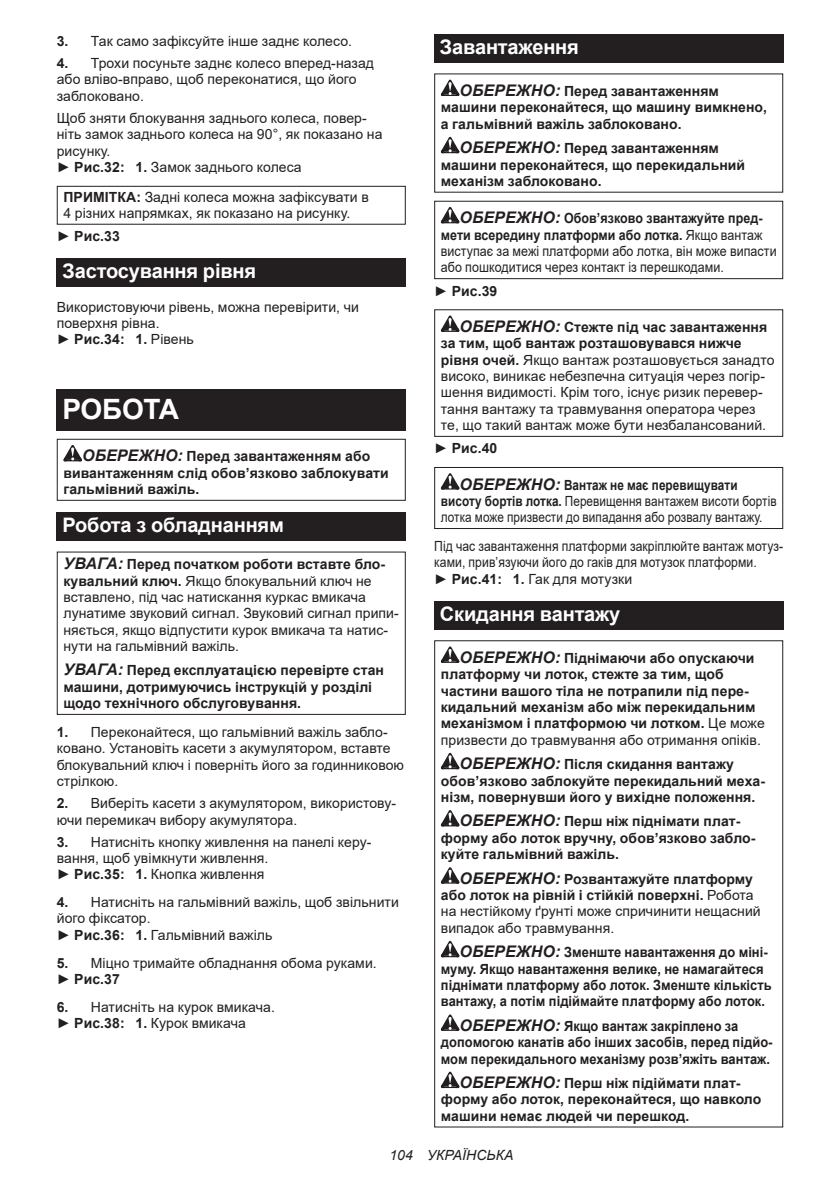
<style>
.page{position:relative;width:840px;height:1191px;background:#fff}
.page>*{position:absolute;margin:0;border:0;box-sizing:border-box;transform-origin:0 0}
.t1{font:700 28px "Arial";letter-spacing:-.01em;color:#fff}
.t2{font:700 20px "Arial";letter-spacing:-.01em;color:#fff}
.t3{font:14px/16.4px "Arial";letter-spacing:.005em;color:#231f20}
.t4{font:700 14px/16.4px "Arial";letter-spacing:.005em;color:#231f20}
.t5{font:700 14px/16.4px "Arial";letter-spacing:.005em;color:#231f20;scale:.92 1}
.t6{font:14px/16.4px "Arial";letter-spacing:.005em;color:#231f20;scale:.89 1}
.t7{font:14px/16.4px "Arial";letter-spacing:.005em;color:#231f20;scale:.84 1}
.t8{font:14px/16.4px "Arial";letter-spacing:.005em;color:#231f20;scale:.87 1}
.t9{font:italic 14px "Arial";letter-spacing:.005em;color:#231f20}
.s1{font-weight:700}
.s2{font-weight:400}
.s3{font-style:italic;font-size:16px}
.s4{font-weight:700;font-style:italic;font-size:16px}
</style>
<div class="page">
<div style="left:57px;top:186px;width:348px;height:39px;border:1px solid #231f20"></div>
<div style="left:57px;top:258px;width:348px;height:29px;background:#231f20"></div>
<div style="left:57px;top:390px;width:348px;height:41px;background:#231f20"></div>
<svg style="left:63px;top:445px;width:19px;height:16px"></svg>
<div style="left:57px;top:439px;width:348px;height:62px;border:1px solid #231f20"></div>
<div style="left:57px;top:512px;width:348px;height:28px;background:#231f20"></div>
<div style="left:57px;top:551px;width:348px;height:164px;border:1px solid #231f20"></div>
<div style="left:434px;top:34px;width:348px;height:29px;background:#231f20"></div>
<svg style="left:440px;top:80px;width:19px;height:16px"></svg>
<svg style="left:440px;top:137px;width:19px;height:16px"></svg>
<svg style="left:440px;top:207px;width:19px;height:16px"></svg>
<div style="left:434px;top:201px;width:348px;height:78px;border:1px solid #231f20"></div>
<svg style="left:440px;top:315px;width:19px;height:17px"></svg>
<div style="left:434px;top:309px;width:348px;height:128px;border:1px solid #231f20"></div>
<svg style="left:440px;top:473px;width:19px;height:16px"></svg>
<div style="left:434px;top:467px;width:348px;height:62px;border:1px solid #231f20"></div>
<div style="left:434px;top:601px;width:348px;height:28px;background:#231f20"></div>
<svg style="left:440px;top:646px;width:19px;height:17px"></svg>
<svg style="left:440px;top:753px;width:19px;height:16px"></svg>
<svg style="left:440px;top:810px;width:19px;height:16px"></svg>
<svg style="left:440px;top:867px;width:19px;height:16px"></svg>
<svg style="left:440px;top:941px;width:19px;height:16px"></svg>
<svg style="left:440px;top:1014px;width:19px;height:16px"></svg>
<svg style="left:440px;top:1071px;width:19px;height:17px"></svg>
<p class="t3" style="left:57px;top:33px;width:297px"><span class="s1">3.</span> Так само зафіксуйте інше заднє колесо.</p>
<p class="t3" style="left:57px;top:55px;width:319px"><span class="s1">4.</span> Трохи посуньте заднє колесо вперед-назад або вліво-вправо, щоб переконатися, що його заблоковано.</p>
<p class="t3" style="left:57px;top:110px;width:327px">Щоб зняти блокування заднього колеса, повер&shy;ніть замок заднього колеса на 90°, як показано на рисунку.<br>► <span class="s1">Рис.32: 1.</span> Замок заднього колеса</p>
<p class="t3" style="left:63px;top:188px;width:307px"><span class="s1">ПРИМІТКА:</span> Задні колеса можна зафіксувати в<br>4 різних напрямках, як показано на рисунку.</p>
<p class="t4" style="left:57px;top:228px;width:65px"><span class="s2">►</span> Рис.33</p>
<h2 class="t2" style="left:62px;top:257px;width:195px">Застосування рівня</h2>
<p class="t3" style="left:57px;top:298px;width:303px">Використовуючи рівень, можна перевірити, чи поверхня рівна.<br>► <span class="s1">Рис.34: 1.</span> Рівень</p>
<h1 class="t1" style="left:62px;top:390px;width:118px">РОБОТА</h1>
<p class="t4" style="left:63px;top:448px;width:326px;text-indent:19px"><span class="s3">ОБЕРЕЖНО:</span> Перед завантаженням або вивантаженням слід обов’язково заблокувати гальмівний важіль.</p>
<h2 class="t2" style="left:62px;top:511px;width:223px">Робота з обладнанням</h2>
<p class="t3" style="left:63px;top:556px;width:336px"><span class="s4">УВАГА:</span> <span class="s1">Перед початком роботи вставте бло&shy;кувальний ключ.</span> Якщо блокувальний ключ не вставлено, під час натискання куркас вмикача лунатиме звуковий сигнал. Звуковий сигнал припи&shy;няється, якщо відпустити курок вмикача та натис&shy;нути на гальмівний важіль.</p>
<p class="t4" style="left:63px;top:662px;width:322px"><span class="s3">УВАГА:</span> Перед експлуатацією перевірте стан машини, дотримуючись інструкцій у розділі щодо технічного обслуговування.</p>
<p class="t3" style="left:57px;top:723px;width:348px"><span class="s1">1.</span> Переконайтеся, що гальмівний важіль забло&shy;ковано. Установіть касети з акумулятором, вставте блокувальний ключ і поверніть його за годинниковою стрілкою.</p>
<p class="t3" style="left:57px;top:795px;width:341px"><span class="s1">2.</span> Виберіть касети з акумулятором, використову&shy;ючи перемикач вибору акумулятора.</p>
<p class="t3" style="left:57px;top:833px;width:316px"><span class="s1">3.</span> Натисніть кнопку живлення на панелі керу&shy;вання, щоб увімкнути живлення.<br>► <span class="s1">Рис.35: 1.</span> Кнопка живлення</p>
<p class="t3" style="left:57px;top:894px;width:343px"><span class="s1">4.</span> Натисніть на гальмівний важіль, щоб звільнити його фіксатор.<br>► <span class="s1">Рис.36: 1.</span> Гальмівний важіль</p>
<p class="t3" style="left:57px;top:954px;width:321px"><span class="s1">5.</span> Міцно тримайте обладнання обома руками. ► <span class="s1">Рис.37</span></p>
<p class="t3" style="left:57px;top:998px;width:219px"><span class="s1">6.</span> Натисніть на курок вмикача. ► <span class="s1">Рис.38: 1.</span> Курок вмикача</p>
<h2 class="t2" style="left:439px;top:33px;width:140px">Завантаження</h2>
<p class="t4" style="left:440px;top:83px;width:327px;text-indent:19px"><span class="s3">ОБЕРЕЖНО:</span> Перед завантаженням машини переконайтеся, що машину вимкнено, а гальмівний важіль заблоковано.</p>
<p class="t4" style="left:440px;top:140px;width:306px;text-indent:19px"><span class="s3">ОБЕРЕЖНО:</span> Перед завантаженням машини переконайтеся, що перекидальний механізм заблоковано.</p>
<p class="t6" style="left:440px;top:210px;width:378px;text-indent:19px"><span class="s4">ОБЕРЕЖНО:</span> <span class="s1">Обов’язково звантажуйте пред&shy;мети всередину платформи або лотка.</span> Якщо вантаж виступає за межі платформи або лотка, він може випасти або пошкодитися через контакт із перешкодами.</p>
<p class="t4" style="left:434px;top:282px;width:65px"><span class="s2">►</span> Рис.39</p>
<p class="t3" style="left:440px;top:319px;width:335px;text-indent:19px"><span class="s4">ОБЕРЕЖНО:</span> <span class="s1">Стежте під час завантаження за тим, щоб вантаж розташовувався нижче рівня очей.</span> Якщо вантаж розташовується занадто високо, виникає небезпечна ситуація через погір&shy;шення видимості. Крім того, існує ризик перевер&shy;тання вантажу та травмування оператора через те, що такий вантаж може бути незбалансований.</p>
<p class="t4" style="left:434px;top:440px;width:65px"><span class="s2">►</span> Рис.40</p>
<p class="t7" style="left:440px;top:476px;width:401px;text-indent:19px"><span class="s4">ОБЕРЕЖНО:</span> <span class="s1">Вантаж не має перевищувати висоту бортів лотка.</span> Перевищення вантажем висоти бортів лотка може призвести до випадання або розвалу вантажу.</p>
<p class="t8" style="left:434px;top:538px;width:402px">Під час завантаження платформи закріплюйте вантаж мотуз&shy;ками, прив’язуючи його до гаків для мотузок платформи.<br>► <span class="s1">Рис.41: 1.</span> Гак для мотузки</p>
<h2 class="t2" style="left:439px;top:600px;width:182px">Скидання вантажу</h2>
<p class="t4" style="left:440px;top:650px;width:325px;text-indent:19px"><span class="s3">ОБЕРЕЖНО:</span> Піднімаючи або опускаючи платформу чи лоток, стежте за тим, щоб частини вашого тіла не потрапили під пере&shy;кидальний механізм або між перекидальним механізмом і платформою чи лотком. <span class="s2">Це може призвести до травмування або отримання опіків.</span></p>
<p class="t4" style="left:440px;top:756px;width:325px;text-indent:19px"><span class="s3">ОБЕРЕЖНО:</span> Після скидання вантажу обов’язково заблокуйте перекидальний меха&shy;нізм, повернувши його у вихідне положення.</p>
<p class="t4" style="left:440px;top:813px;width:316px;text-indent:19px"><span class="s3">ОБЕРЕЖНО:</span> Перш ніж піднімати плат&shy;форму або лоток вручну, обов’язково забло&shy;куйте гальмівний важіль.</p>
<p class="t3" style="left:440px;top:870px;width:321px;text-indent:19px"><span class="s4">ОБЕРЕЖНО:</span> <span class="s1">Розвантажуйте платформу або лоток на рівній і стійкій поверхні.</span> Робота на нестійкому ґрунті може спричинити нещасний випадок або травмування.</p>
<p class="t5" style="left:440px;top:944px;width:361px;text-indent:19px"><span class="s3">ОБЕРЕЖНО:</span> Зменште навантаження до міні&shy;муму. Якщо навантаження велике, не намагайтеся піднімати платформу або лоток. Зменште кількість вантажу, а потім підіймайте платформу або лоток.</p>
<p class="t5" style="left:440px;top:1018px;width:362px;text-indent:19px"><span class="s3">ОБЕРЕЖНО:</span> Якщо вантаж закріплено за допомогою канатів або інших засобів, перед підйо&shy;мом перекидального механізму розв’яжіть вантаж.</p>
<p class="t4" style="left:440px;top:1075px;width:322px;text-indent:19px"><span class="s3">ОБЕРЕЖНО:</span> Перш ніж підіймати плат&shy;форму або лоток, переконайтеся, що навколо машини немає людей чи перешкод.</p>
<p class="t9" style="left:389px;top:1146px;width:125px">104 УКРАЇНСЬКА</p>
</div>
